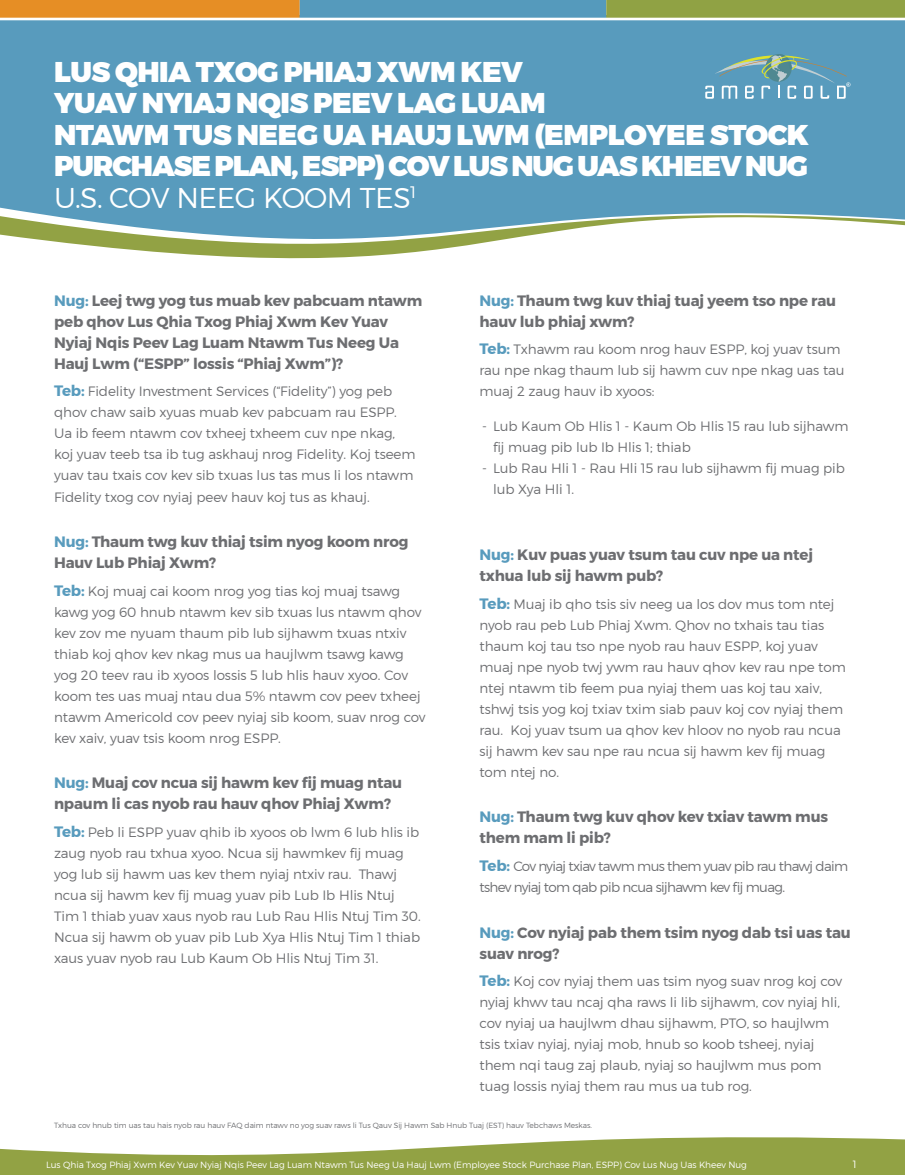
<style>
.page{position:relative;width:905px;height:1175px;background:#fff}
.page>*{position:absolute;margin:0;border:0;box-sizing:border-box;transform-origin:0 0}
.t1{font:900 28.5px/31.5px "Montserrat";letter-spacing:-.015em;color:#fff}
.t2{font:700 15px/21px "Montserrat";letter-spacing:-.01em;color:#6d6e71}
.t3{font:300 13.5px/21px "Montserrat";letter-spacing:-.005em;color:#6d6e71}
.t4{font:300 13.5px/21px "Montserrat";letter-spacing:-.05em;color:#6d6e71}
.t5{font:300 10.5px "Montserrat";color:#fff}
.t6{font:300 9px "Montserrat";letter-spacing:-.005em;color:#fff}
.t7{font:300 7.5px "Montserrat";letter-spacing:-.005em;color:#6d6e71}
.s1{font-weight:300}
.s2{color:#589bbd}
.s3{font-weight:700;font-size:15px;color:#589bbd}
</style>
<div class="page">
<svg style="left:0;top:1137px;width:904px;height:37px;fill:#92a244"></svg>
<div style="left:0;top:16px;width:904px;height:292px;background:#589bbd"></div>
<svg style="left:0;top:207px;width:904px;height:101px;fill:#fff"></svg>
<div style="left:0;top:0;width:300px;height:19px;background:#e68e25"></div>
<div style="left:300px;top:0;width:306px;height:19px;background:#559abc"></div>
<div style="left:606px;top:0;width:298px;height:19px;background:#90a244"></div>
<hr style="left:0;top:18px;width:904px;height:2px;background:#fff">
<svg style="left:705px;top:54px;width:145px;height:44px"></svg>
<h1 class="t1" style="left:54px;top:57px;width:756px">LUS QHIA TXOG PHIAJ XWM KEV<br>YUAV NYIAJ NQIS PEEV LAG LUAM<br>NTAWM TUS NEEG UA HAUJ LWM (EMPLOYEE STOCK<br>PURCHASE PLAN, ESPP) COV LUS NUG UAS KHEEV NUG<br><span class="s1">U.S. COV NEEG KOOM TES</span><sup>1</sup></h1>
<p class="t2" style="left:54px;top:290px;width:370px"><span class="s2">Nug:</span> Leej twg yog tus muab kev pabcuam ntawm peb qhov Lus Qhia Txog Phiaj Xwm Kev Yuav Nyiaj Nqis Peev Lag Luam Ntawm Tus Neeg Ua Hauj Lwm (“ESPP” lossis “Phiaj Xwm”)?</p>
<p class="t3" style="left:54px;top:381px;width:363px"><span class="s3">Teb:</span> Fidelity Investment Services (“Fidelity”) yog peb qhov chaw saib xyuas muab kev pabcuam rau ESPP.<br>Ua ib feem ntawm cov txheej txheem cuv npe nkag, koj yuav teeb tsa ib tug askhauj nrog Fidelity. Koj tseem yuav tau txais cov kev sib txuas lus tas mus li los ntawm Fidelity txog cov nyiaj peev hauv koj tus as khauj.</p>
<p class="t2" style="left:54px;top:531px;width:356px"><span class="s2">Nug:</span> Thaum twg kuv thiaj tsim nyog koom nrog<br>Hauv Lub Phiaj Xwm?</p>
<p class="t3" style="left:54px;top:580px;width:373px"><span class="s3">Teb:</span> Koj muaj cai koom nrog yog tias koj muaj tsawg kawg yog 60 hnub ntawm kev sib txuas lus ntawm qhov kev zov me nyuam thaum pib lub sijhawm txuas ntxiv thiab koj qhov kev nkag mus ua haujlwm tsawg kawg yog 20 teev rau ib xyoos lossis 5 lub hlis hauv xyoo. Cov koom tes uas muaj ntau dua 5% ntawm cov peev txheej ntawm Americold cov peev nyiaj sib koom, suav nrog cov kev xaiv, yuav tsis koom nrog ESPP.</p>
<p class="t2" style="left:54px;top:772px;width:349px"><span class="s2">Nug:</span> Muaj cov ncua sij hawm kev fij muag ntau npaum li cas nyob rau hauv qhov Phiaj Xwm?</p>
<p class="t3" style="left:54px;top:821px;width:368px"><span class="s3">Teb:</span> Peb li ESPP yuav qhib ib xyoos ob lwm 6 lub hlis ib zaug nyob rau txhua xyoo. Ncua sij hawmkev fij muag yog lub sij hawm uas kev them nyiaj ntxiv rau. Thawj ncua sij hawm kev fij muag yuav pib Lub Ib Hlis Ntuj Tim 1 thiab yuav xaus nyob rau Lub Rau Hlis Ntuj Tim 30.<br>Ncua sij hawm ob yuav pib Lub Xya Hlis Ntuj Tim 1 thiab xaus yuav nyob rau Lub Kaum Ob Hlis Ntuj Tim 31.</p>
<p class="t2" style="left:479px;top:290px;width:358px"><span class="s2">Nug:</span> Thaum twg kuv thiaj tuaj yeem tso npe rau hauv lub phiaj xwm?</p>
<p class="t3" style="left:479px;top:339px;width:366px"><span class="s3">Teb:</span> Txhawm rau koom nrog hauv ESPP, koj yuav tsum rau npe nkag thaum lub sij hawm cuv npe nkag uas tau muaj 2 zaug hauv ib xyoos:</p>
<p class="t3" style="left:493px;top:415px;width:357px;text-indent:-11px">- Lub Kaum Ob Hlis 1 - Kaum Ob Hlis 15 rau lub sijhawm fij muag pib lub Ib Hlis 1; thiab</p>
<p class="t3" style="left:493px;top:457px;width:353px;text-indent:-11px">- Lub Rau Hli 1 - Rau Hli 15 rau lub sijhawm fij muag pib lub Xya Hli 1.</p>
<p class="t2" style="left:479px;top:544px;width:335px"><span class="s2">Nug:</span> Kuv puas yuav tsum tau cuv npe ua ntej txhua lub sij hawm pub?</p>
<p class="t3" style="left:479px;top:593px;width:368px"><span class="s3">Teb:</span> Muaj ib qho tsis siv neeg ua los dov mus tom ntej nyob rau peb Lub Phiaj Xwm. Qhov no txhais tau tias thaum koj tau tso npe nyob rau hauv ESPP, koj yuav muaj npe nyob twj ywm rau hauv qhov kev rau npe tom ntej ntawm tib feem pua nyiaj them uas koj tau xaiv, tshwj tsis yog koj txiav txim siab pauv koj cov nyiaj them rau. Koj yuav tsum ua qhov kev hloov no nyob rau ncua sij hawm kev sau npe rau ncua sij hawm kev fij muag tom ntej no.</p>
<p class="t2" style="left:479px;top:807px;width:350px"><span class="s2">Nug:</span> Thaum twg kuv qhov kev txiav tawm mus them mam li pib?</p>
<p class="t4" style="left:479px;top:855px;width:370px"><span class="s3">Teb:</span> Cov nyiaj txiav tawm mus them yuav pib rau thawj daim tshev nyiaj tom qab pib ncua sijhawm kev fij muag.</p>
<p class="t2" style="left:479px;top:922px;width:373px"><span class="s2">Nug:</span> Cov nyiaj pab them tsim nyog dab tsi uas tau suav nrog?</p>
<p class="t3" style="left:479px;top:970px;width:364px"><span class="s3">Teb:</span> Koj cov nyiaj them uas tsim nyog suav nrog koj cov nyiaj khwv tau ncaj qha raws li lib sijhawm, cov nyiaj hli, cov nyiaj ua haujlwm dhau sijhawm, PTO, so haujlwm tsis txiav nyiaj, nyiaj mob, hnub so koob tsheej, nyiaj them nqi taug zaj plaub, nyiaj so haujlwm mus pom tuag lossis nyiaj them rau mus ua tub rog.</p>
<p class="t7" style="left:54px;top:1120px;width:539px">Txhua cov hnub tim uas tau hais nyob rau hauv FAQ daim ntawv no yog suav raws li Tus Qauv Sij Hawm Sab Hnub Tuaj (EST) hauv Tebchaws Meskas.</p>
<p class="t6" style="left:46px;top:1158px;width:702px">Lus Qhia Txog Phiaj Xwm Kev Yuav Nyiaj Nqis Peev Lag Luam Ntawm Tus Neeg Ua Hauj Lwm (Employee Stock Purchase Plan, ESPP) Cov Lus Nug Uas Kheev Nug</p>
<p class="t5" style="left:852px;top:1157px;width:5px">1</p>
</div>
